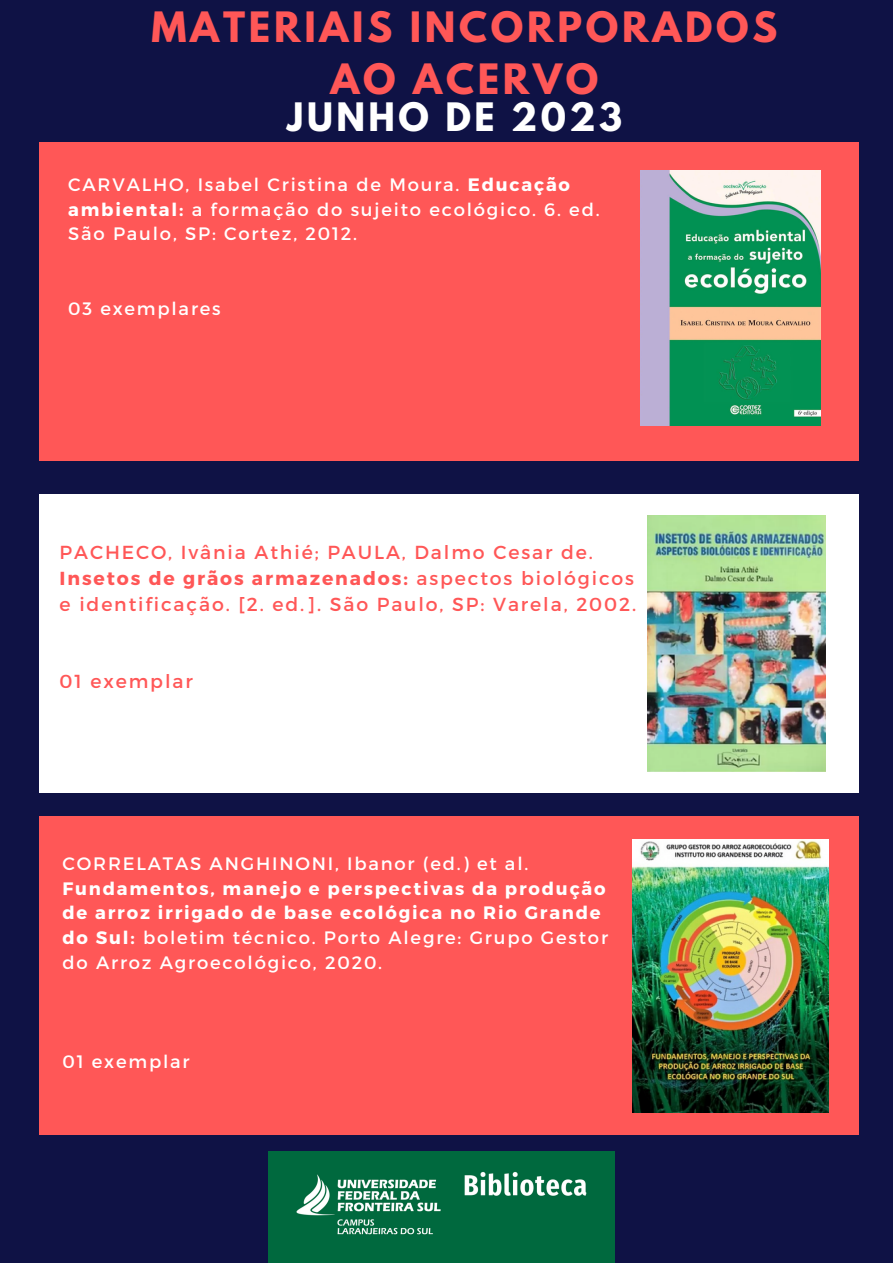
<style>
.page{position:relative;width:893px;height:1264px;background:#fff}
.page>*{position:absolute;margin:0;border:0;box-sizing:border-box;transform-origin:0 0}
.t1{font:700 37.05px "League Spartan";letter-spacing:.1em;color:#ff5757}
.t2{font:700 34.65px "League Spartan";letter-spacing:.1em;color:#fff}
.t3{font:18.9px/25.8px "Montserrat";letter-spacing:.1em;color:#ff5757}
.t4{font:18px/24.8px "Montserrat";letter-spacing:.1em;color:#fff}
.s1{font-weight:700}
</style>
<div class="page">
<div style="left:0;top:0;width:892px;height:1262px;background:#0f1245"></div>
<div style="left:39px;top:143px;width:819px;height:318px;background:#ff5757"></div>
<div style="left:39px;top:494px;width:819px;height:298px;background:#fff"></div>
<img style="left:268px;top:1151px;width:346px;height:111px">
<div style="left:39px;top:816px;width:819px;height:318px;background:#ff5757"></div>
<img style="left:632px;top:839px;width:195px;height:273px">
<img style="left:647px;top:515px;width:178px;height:256px">
<img style="left:640px;top:170px;width:180px;height:255px">
<p class="t1" style="left:151px;top:9px;width:627px">MATERIAIS INCORPORADOS</p>
<p class="t1" style="left:330px;top:60px;width:269px">AO ACERVO</p>
<p class="t2" style="left:287px;top:100px;width:336px">JUNHO DE 2023</p>
<p class="t4" style="left:68px;top:171px;width:533px">CARVALHO, Isabel Cristina de Moura. <span class="s1">Educação ambiental:</span> a formação do sujeito ecológico. 6. ed.<br>São Paulo, SP: Cortez, 2012.</p>
<p class="t4" style="left:68px;top:295px;width:154px">03 exemplares</p>
<p class="t3" style="left:60px;top:538px;width:578px">PACHECO, Ivânia Athié; PAULA, Dalmo Cesar de.<br><span class="s1">Insetos de grãos armazenados:</span> aspectos biológicos e identificação. [2. ed.]. São Paulo, SP: Varela, 2002.</p>
<p class="t3" style="left:60px;top:667px;width:135px">01 exemplar</p>
<p class="t4" style="left:62px;top:850px;width:547px">CORRELATAS ANGHINONI, Ibanor (ed.) et al.<br><span class="s1">Fundamentos, manejo e perspectivas da produção de arroz irrigado de base ecológica no Rio Grande do Sul:</span> boletim técnico. Porto Alegre: Grupo Gestor do Arroz Agroecológico, 2020.</p>
<p class="t4" style="left:62px;top:1048px;width:129px">01 exemplar</p>
</div>
